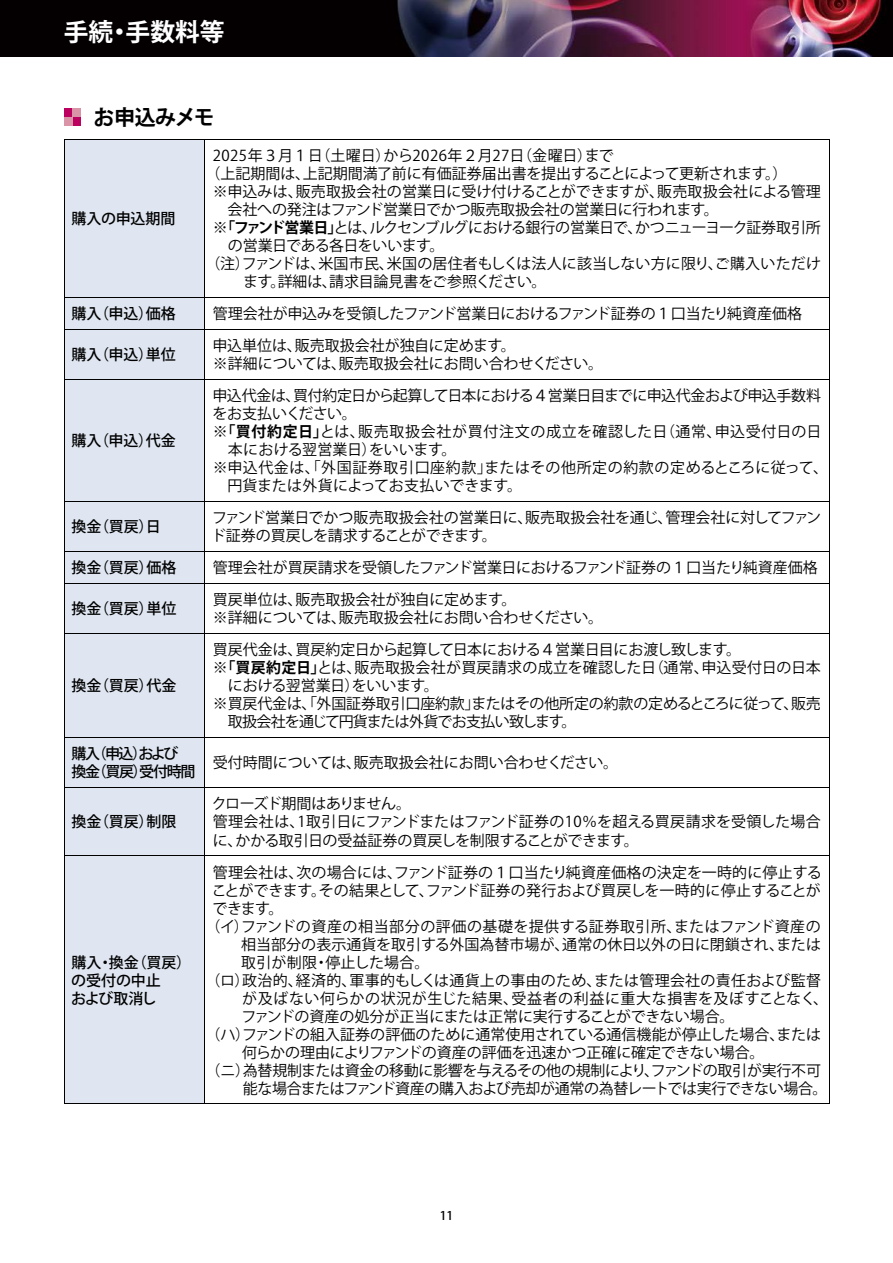
<style>
.page{position:relative;width:893px;height:1263px;background:#fff}
.page>*{position:absolute;margin:0;border:0;box-sizing:border-box;transform-origin:0 0}
.t1{font:700 24.75px "Koz Go Pr 6 N";color:#fff}
.t2{font:700 21px "Koz Go Pr 6 N";letter-spacing:-.02em;color:#000}
.t3{font:15px/18px "Koz Go Pr 6 N";letter-spacing:-.01em;color:#000}
.t4{font:15px "Koz Go Pr 6 N";letter-spacing:.02em;color:#000}
.t5{font:15px "Koz Go Pr 6 N";letter-spacing:-.04em;color:#000}
.t6{font:500 15px/18px "Koz Go Pr 6 N";color:#000}
.t7{font:15px "Koz Go Pr 6 N";letter-spacing:.015em;color:#000}
.t8{font:15px "Koz Go Pr 6 N";letter-spacing:.04em;color:#000}
.t9{font:15px "Koz Go Pr 6 N";letter-spacing:-.05em;color:#000}
.t10{font:15px "Koz Go Pr 6 N";letter-spacing:.045em;color:#000}
.t11{font:15px "Koz Go Pr 6 N";letter-spacing:.01em;color:#000}
.t12{font:15px "Koz Go Pr 6 N";letter-spacing:.035em;color:#000}
.t13{font:15px "Koz Go Pr 6 N";letter-spacing:.03em;color:#000}
.t14{font:15px "Koz Go Pr 6 N";letter-spacing:-.055em;color:#000}
.t15{font:500 15px/18px "Koz Go Pr 6 N";letter-spacing:-.08em;color:#000}
.t16{font:500 12px "Koz Go Pr 6 N";color:#000}
.s1{font-weight:700}
</style>
<div class="page">
<img style="left:0;top:0;width:893px;height:57px">
<div style="left:65px;top:140px;width:139px;height:963px;background:#dfe6f1"></div>
<hr style="left:64px;top:139px;width:140px;height:1px;background:#000">
<hr style="left:64px;top:140px;width:1px;height:157px;background:#000">
<hr style="left:204px;top:139px;width:626px;height:1px;background:#000">
<hr style="left:204px;top:140px;width:1px;height:157px;background:#000">
<hr style="left:829px;top:140px;width:1px;height:157px;background:#000">
<hr style="left:64px;top:297px;width:140px;height:1px;background:#000">
<hr style="left:64px;top:298px;width:1px;height:31px;background:#000">
<hr style="left:204px;top:297px;width:626px;height:1px;background:#000">
<hr style="left:204px;top:298px;width:1px;height:31px;background:#000">
<hr style="left:829px;top:298px;width:1px;height:31px;background:#000">
<hr style="left:64px;top:329px;width:140px;height:1px;background:#000">
<hr style="left:64px;top:330px;width:1px;height:49px;background:#000">
<hr style="left:204px;top:329px;width:626px;height:1px;background:#000">
<hr style="left:204px;top:330px;width:1px;height:49px;background:#000">
<hr style="left:829px;top:330px;width:1px;height:49px;background:#000">
<hr style="left:64px;top:379px;width:140px;height:1px;background:#000">
<hr style="left:64px;top:380px;width:1px;height:121px;background:#000">
<hr style="left:204px;top:379px;width:626px;height:1px;background:#000">
<hr style="left:204px;top:380px;width:1px;height:121px;background:#000">
<hr style="left:829px;top:380px;width:1px;height:121px;background:#000">
<hr style="left:64px;top:501px;width:140px;height:1px;background:#000">
<hr style="left:64px;top:502px;width:1px;height:49px;background:#000">
<hr style="left:204px;top:501px;width:626px;height:1px;background:#000">
<hr style="left:204px;top:502px;width:1px;height:49px;background:#000">
<hr style="left:829px;top:502px;width:1px;height:49px;background:#000">
<hr style="left:64px;top:551px;width:140px;height:1px;background:#000">
<hr style="left:64px;top:552px;width:1px;height:31px;background:#000">
<hr style="left:204px;top:551px;width:626px;height:1px;background:#000">
<hr style="left:204px;top:552px;width:1px;height:31px;background:#000">
<hr style="left:829px;top:552px;width:1px;height:31px;background:#000">
<hr style="left:64px;top:583px;width:140px;height:1px;background:#000">
<hr style="left:64px;top:584px;width:1px;height:49px;background:#000">
<hr style="left:204px;top:583px;width:626px;height:1px;background:#000">
<hr style="left:204px;top:584px;width:1px;height:49px;background:#000">
<hr style="left:829px;top:584px;width:1px;height:49px;background:#000">
<hr style="left:64px;top:633px;width:140px;height:1px;background:#000">
<hr style="left:64px;top:634px;width:1px;height:103px;background:#000">
<hr style="left:204px;top:633px;width:626px;height:1px;background:#000">
<hr style="left:204px;top:634px;width:1px;height:103px;background:#000">
<hr style="left:829px;top:634px;width:1px;height:103px;background:#000">
<hr style="left:64px;top:737px;width:140px;height:1px;background:#000">
<hr style="left:64px;top:738px;width:1px;height:49px;background:#000">
<hr style="left:204px;top:737px;width:626px;height:1px;background:#000">
<hr style="left:204px;top:738px;width:1px;height:49px;background:#000">
<hr style="left:829px;top:738px;width:1px;height:49px;background:#000">
<hr style="left:64px;top:787px;width:140px;height:1px;background:#000">
<hr style="left:64px;top:788px;width:1px;height:67px;background:#000">
<hr style="left:204px;top:787px;width:626px;height:1px;background:#000">
<hr style="left:204px;top:788px;width:1px;height:67px;background:#000">
<hr style="left:829px;top:788px;width:1px;height:67px;background:#000">
<hr style="left:64px;top:855px;width:140px;height:1px;background:#000">
<hr style="left:64px;top:856px;width:1px;height:247px;background:#000">
<hr style="left:204px;top:855px;width:626px;height:1px;background:#000">
<hr style="left:204px;top:856px;width:1px;height:247px;background:#000">
<hr style="left:829px;top:856px;width:1px;height:247px;background:#000">
<hr style="left:64px;top:1103px;width:140px;height:1px;background:#000">
<hr style="left:204px;top:1103px;width:626px;height:1px;background:#000">
<div style="left:64px;top:108px;width:8px;height:9px;background:#bb0060"></div>
<div style="left:72px;top:117px;width:9px;height:8px;background:#bb0060"></div>
<div style="left:72px;top:108px;width:9px;height:9px;background:#da94a8"></div>
<div style="left:64px;top:117px;width:8px;height:8px;background:#da94a8"></div>
<h1 class="t1" style="left:64px;top:18px;width:162px">手続・手数料等</h1>
<h2 class="t2" style="left:94px;top:105px;width:123px">お申込みメモ</h2>
<p class="t6" style="left:71px;top:210px;width:106px">購入の申込期間</p>
<p class="t13" style="left:213px;top:147px;width:403px">2025年３月１日（土曜日）から2026年２月27日（金曜日）まで</p>
<p class="t3" style="left:206px;top:165px;width:583px">（上記期間は、上記期間満了前に有価証券届出書を提出することによって更新されます。）</p>
<p class="t7" style="left:213px;top:183px;width:609px">※ 申込みは、販売取扱会社の営業日に受け付けることができますが、販売取扱会社による管理</p>
<p class="t3" style="left:228px;top:201px;width:493px">会社への発注はファンド営業日でかつ販売取扱会社の営業日に行われます。</p>
<p class="t9" style="left:213px;top:219px;width:609px">※ <span class="s1">｢ファンド営業日」</span>とは、ルクセンブルグにおける銀行の営業日で、かつニューヨーク証券取引所</p>
<p class="t5" style="left:228px;top:237px;width:218px">の営業日である各日をいいます。</p>
<p class="t7" style="left:206px;top:255px;width:617px">（注）ファンドは、米国市民、米国の居住者もしくは法人に該当しない方に限り、ご購入いただけ</p>
<p class="t3" style="left:243px;top:273px;width:305px">ます。詳細は、請求目論見書をご参照ください。</p>
<p class="t6" style="left:71px;top:305px;width:106px">購入（申込）価格</p>
<p class="t3" style="left:213px;top:305px;width:591px">管理会社が申込みを受領したファンド営業日におけるファンド証券の１口当たり純資産価格</p>
<p class="t6" style="left:71px;top:346px;width:106px">購入（申込）単位</p>
<p class="t3" style="left:213px;top:337px;width:392px">申込単位は、販売取扱会社が独自に定めます。<br>※詳細については、販売取扱会社にお問い合わせください。</p>
<p class="t6" style="left:71px;top:432px;width:106px">購入（申込）代金</p>
<p class="t5" style="left:213px;top:387px;width:610px">申込代金は、買付約定日から起算して日本における４営業日目までに申込代金および申込手数料</p>
<p class="t3" style="left:213px;top:405px;width:146px">をお支払いください。</p>
<p class="t10" style="left:213px;top:423px;width:610px">※ <span class="s1">「買付約定日」</span>とは、販売取扱会社が買付注文の成立を確認した日（通常、申込受付日の日</p>
<p class="t3" style="left:228px;top:441px;width:230px">本における翌営業日）をいいます。</p>
<p class="t8" style="left:213px;top:459px;width:617px">※ 申込代金は、「外国証券取引口座約款」またはその他所定の約款の定めるところに従って、</p>
<p class="t3" style="left:227px;top:477px;width:296px">円貨または外貨によってお支払いできます。</p>
<p class="t6" style="left:71px;top:518px;width:91px">換金（買戻）日</p>
<p class="t3" style="left:211px;top:509px;width:612px">ファンド営業日でかつ販売取扱会社の営業日に、販売取扱会社を通じ、管理会社に対してファンド証券の買戻しを請求することができます。</p>
<p class="t6" style="left:71px;top:559px;width:106px">換金（買戻）価格</p>
<p class="t3" style="left:213px;top:559px;width:606px">管理会社が買戻請求を受領したファンド営業日におけるファンド証券の１口当たり純資産価格</p>
<p class="t6" style="left:71px;top:600px;width:106px">換金（買戻）単位</p>
<p class="t3" style="left:213px;top:591px;width:392px">買戻単位は、販売取扱会社が独自に定めます。<br>※ 詳細については、販売取扱会社にお問い合わせください。</p>
<p class="t6" style="left:71px;top:677px;width:106px">換金（買戻）代金</p>
<p class="t5" style="left:213px;top:641px;width:530px">買戻代金は、買戻約定日から起算して日本における４営業日目にお渡し致します。</p>
<p class="t4" style="left:213px;top:659px;width:609px">※ <span class="s1">「買戻約定日」</span>とは、販売取扱会社が買戻請求の成立を確認した日（通常、申込受付日の日本</p>
<p class="t3" style="left:228px;top:677px;width:212px">における翌営業日）をいいます。</p>
<p class="t3" style="left:213px;top:695px;width:610px">※ 買戻代金は、「外国証券取引口座約款」またはその他所定の約款の定めるところに従って、販売</p>
<p class="t14" style="left:228px;top:713px;width:350px">取扱会社を通じて円貨または外貨でお支払い致します。</p>
<p class="t15" style="left:71px;top:745px;width:126px">購入（申込）および換金（買戻）受付時間</p>
<p class="t3" style="left:213px;top:754px;width:407px">受付時間については、販売取扱会社にお問い合わせください。</p>
<p class="t6" style="left:71px;top:813px;width:107px">換金（買戻）制限</p>
<p class="t3" style="left:212px;top:795px;width:611px">クローズド期間はありません。<br>管理会社は、1取引日にファンドまたはファンド証券の10％を超える買戻請求を受領した場合に、かかる取引日の受益証券の買戻しを制限することができます。</p>
<p class="t6" style="left:71px;top:953px;width:121px">購入・換金（買戻）の受付の中止<br>および取消し</p>
<p class="t11" style="left:213px;top:863px;width:610px">管理会社は、次の場合には、ファンド証券の１口当たり純資産価格の決定を一時的に停止する</p>
<p class="t3" style="left:212px;top:881px;width:611px">ことができます。その結果として、ファンド証券の発行および買戻しを一時的に停止することが</p>
<p class="t3" style="left:212px;top:899px;width:73px">できます。</p>
<p class="t12" style="left:206px;top:917px;width:617px">（イ）ファンドの資産の相当部分の評価の基礎を提供する証券取引所、またはファンド資産の</p>
<p class="t3" style="left:241px;top:935px;width:581px">相当部分の表示通貨を取引する外国為替市場が、通常の休日以外の日に閉鎖され、または</p>
<p class="t4" style="left:241px;top:953px;width:190px">取引が制限・停止した場合。</p>
<p class="t4" style="left:206px;top:971px;width:617px">（ロ）政治的、経済的、軍事的もしくは通貨上の事由のため、または管理会社の責任および監督</p>
<p class="t8" style="left:242px;top:989px;width:587px">が及ばない何らかの状況が生じた結果、受益者の利益に重大な損害を及ぼすことなく、</p>
<p class="t3" style="left:241px;top:1007px;width:495px">ファンドの資産の処分が正当にまたは正常に実行することができない場合。</p>
<p class="t3" style="left:206px;top:1025px;width:617px">（ハ）ファンドの組入証券の評価のために通常使用されている通信機能が停止した場合、または</p>
<p class="t3" style="left:242px;top:1043px;width:524px">何らかの理由によりファンドの資産の評価を迅速かつ正確に確定できない場合。</p>
<p class="t3" style="left:206px;top:1061px;width:617px">（ニ）為替規制または資金の移動に影響を与えるその他の規制により、ファンドの取引が実行不可</p>
<p class="t3" style="left:243px;top:1079px;width:586px">能な場合またはファンド資産の購入および売却が通常の為替レートでは実行できない場合。</p>
<p class="t16" style="left:440px;top:1209px;width:15px">11</p>
</div>
